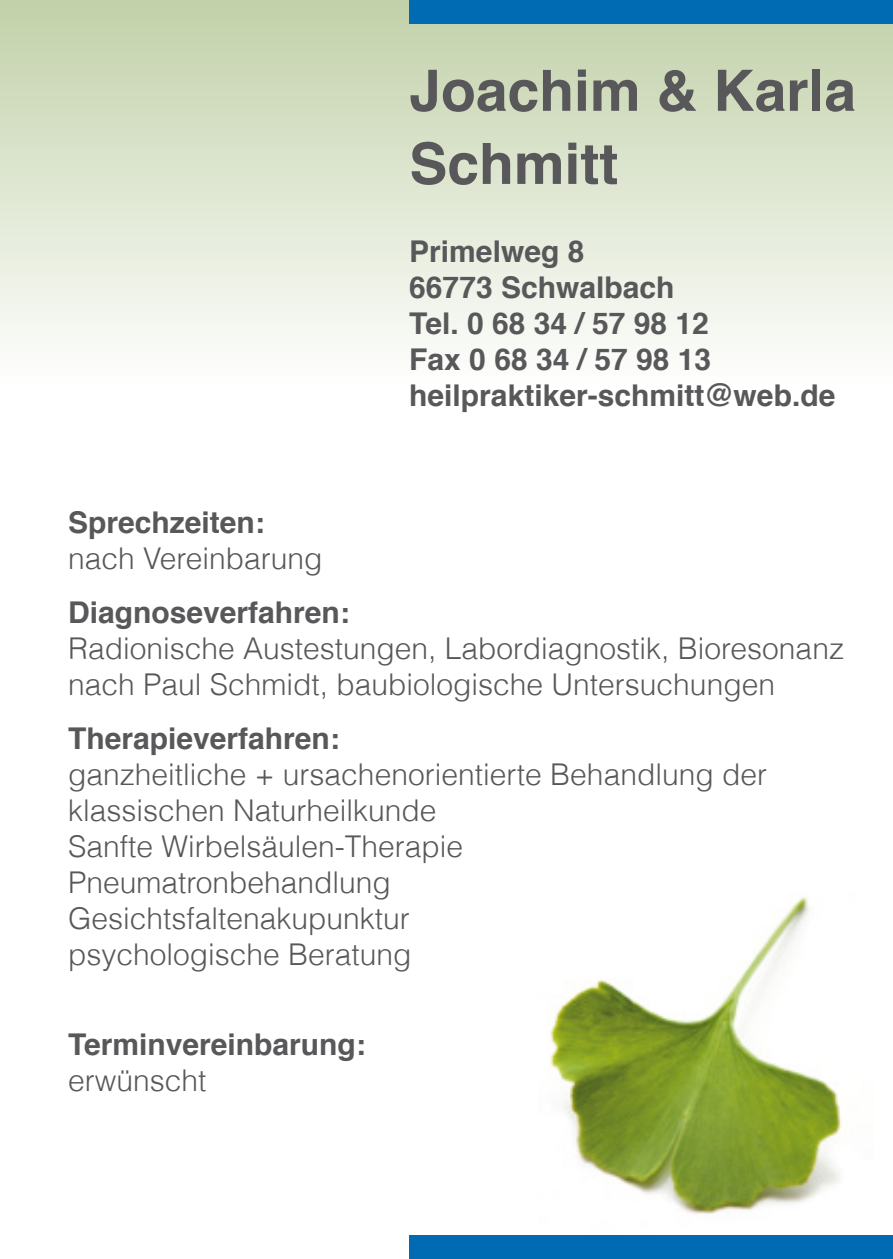
<style>
.page{position:relative;width:893px;height:1259px;background:#fff}
.page>*{position:absolute;margin:0;border:0;box-sizing:border-box;transform-origin:0 0}
.t1{font:700 57px/73.2px "Helvetica";color:#58585a}
.t2{font:300 30px/36px "Helvetica";color:#58585a}
.t3{font:700 30px/36px "Helvetica";color:#58585a}
</style>
<div class="page">
<div style="left:0;top:0;width:893px;height:384px;background:linear-gradient(to bottom,#c1d0a8,#fefefd)"></div>
<img style="left:549px;top:897px;width:293px;height:317px">
<div style="left:409px;top:0;width:484px;height:24px;background:#006ab3"></div>
<div style="left:409px;top:1235px;width:484px;height:24px;background:#006ab3"></div>
<h1 class="t1" style="left:409px;top:55px;width:448px">Joachim &amp; Karla<br>Schmitt</h1>
<p class="t3" style="left:409px;top:233px;width:428px">Primelweg 8<br>66773 Schwalbach<br>Tel. 0 68 34 / 57 98 12<br>Fax 0 68 34 / 57 98 13 heilpraktiker-schmitt@web.de</p>
<p class="t3" style="left:68px;top:505px;width:198px">Sprechzeiten:</p>
<p class="t2" style="left:68px;top:540px;width:256px">nach Vereinbarung</p>
<p class="t3" style="left:68px;top:594px;width:283px">Diagnoseverfahren:</p>
<p class="t2" style="left:68px;top:630px;width:777px">Radionische Austestungen, Labordiagnostik, Bioresonanz nach Paul Schmidt, baubiologische Untersuchungen</p>
<p class="t3" style="left:68px;top:720px;width:273px">Therapieverfahren:</p>
<p class="t2" style="left:68px;top:756px;width:700px">ganzheitliche + ursachenorientierte Behandlung der klassischen Naturheilkunde<br>Sanfte Wirbelsäulen-Therapie<br>Pneumatronbehandlung<br>Gesichtsfaltenakupunktur<br>psychologische Beratung</p>
<p class="t3" style="left:68px;top:1026px;width:299px">Terminvereinbarung:</p>
<p class="t2" style="left:68px;top:1061px;width:140px">erwünscht</p>
</div>
